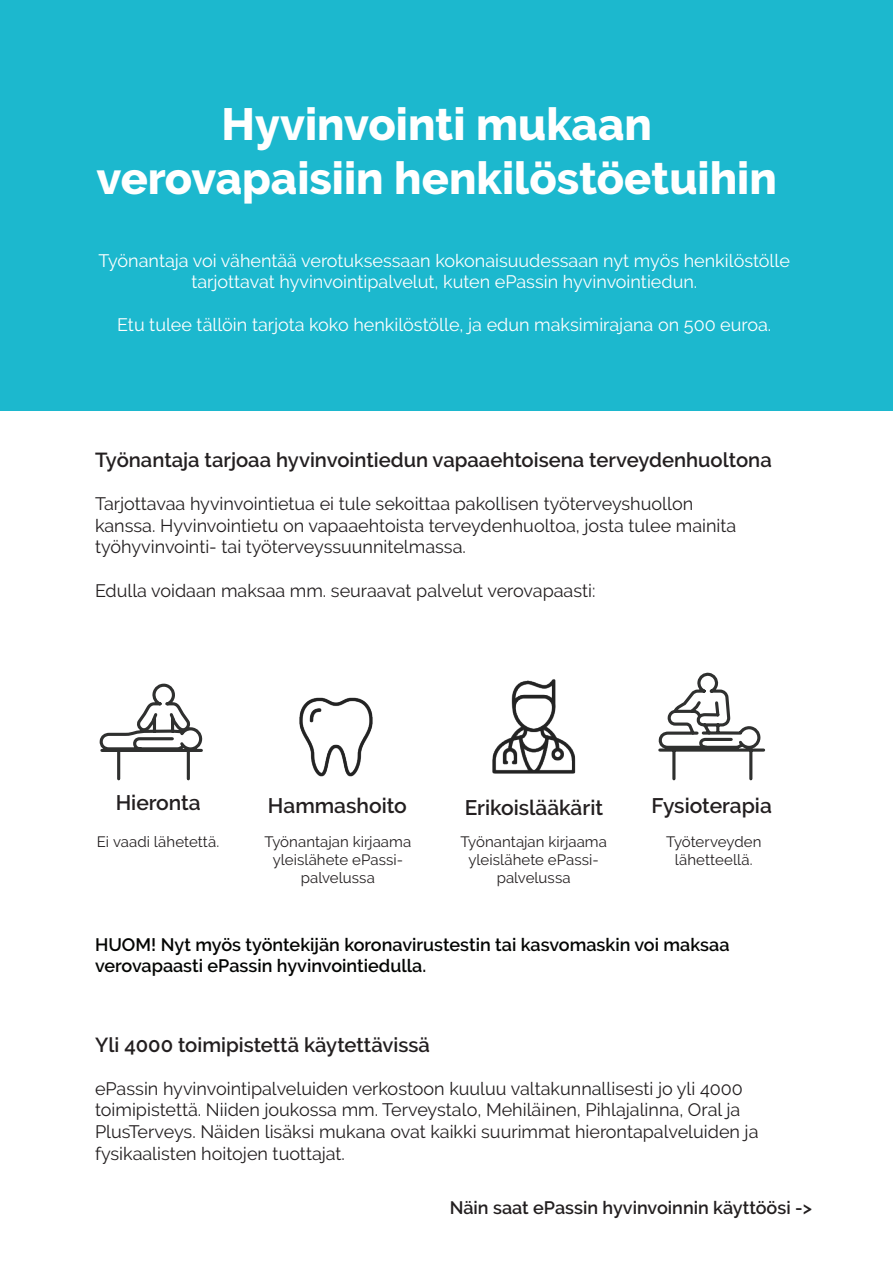
<style>
.page{position:relative;width:893px;height:1263px;background:#fff}
.page>*{position:absolute;margin:0;border:0;box-sizing:border-box;transform-origin:0 0}
.t1{font:800 45px/54px "Raleway";color:#fff;text-align:center}
.t2{font:600 21px "Raleway";color:#231f20}
.t3{font:600 20.25px "Raleway";color:#231f20}
.t4{font:18px/21.6px "Raleway";color:#231f20}
.t5{font:18px/21.6px "Raleway";color:#fff;text-align:center}
.t6{font:600 18px/21.6px "Raleway";color:#040503}
.t7{font:600 18px "Raleway";color:#231f20}
.t8{font:15px/18px "Raleway";letter-spacing:.005em;color:#231f20;text-align:center}
</style>
<div class="page">
<div style="left:0;top:0;width:893px;height:410px;background:#1cb8ce"></div>
<svg style="left:99px;top:683px;width:104px;height:98px"></svg>
<svg style="left:658px;top:672px;width:108px;height:109px"></svg>
<img style="left:299px;top:697px;width:74px;height:80px">
<img style="left:492px;top:679px;width:84px;height:95px">
<h1 class="t1" style="left:97px;top:98px;width:682px">Hyvinvointi mukaan verovapaisiin henkilöstöetuihin</h1>
<p class="t5" style="left:99px;top:249px;width:693px">Työnantaja voi vähentää verotuksessaan kokonaisuudessaan nyt myös henkilöstölle tarjottavat hyvinvointipalvelut, kuten ePassin hyvinvointiedun.</p>
<p class="t5" style="left:117px;top:314px;width:655px">Etu tulee tällöin tarjota koko henkilöstölle, ja edun maksimirajana on 500 euroa.</p>
<p class="t3" style="left:95px;top:448px;width:678px">Työnantaja tarjoaa hyvinvointiedun vapaaehtoisena terveydenhuoltona</p>
<p class="t4" style="left:95px;top:493px;width:643px">Tarjottavaa hyvinvointietua ei tule sekoittaa pakollisen työterveyshuollon kanssa. Hyvinvointietu on vapaaehtoista terveydenhuoltoa, josta tulee mainita työhyvinvointi- tai työterveyssuunnitelmassa.</p>
<p class="t4" style="left:95px;top:579px;width:502px">Edulla voidaan maksaa mm. seuraavat palvelut verovapaasti:</p>
<p class="t2" style="left:116px;top:791px;width:87px">Hieronta</p>
<p class="t2" style="left:268px;top:793px;width:140px">Hammashoito</p>
<p class="t2" style="left:465px;top:795px;width:140px">Erikoislääkärit</p>
<p class="t2" style="left:651px;top:793px;width:122px">Fysioterapia</p>
<p class="t8" style="left:97px;top:833px;width:124px">Ei vaadi lähetettä.</p>
<p class="t8" style="left:265px;top:833px;width:148px">Työnantajan kirjaama yleislähete ePassi&shy;palvelussa</p>
<p class="t8" style="left:460px;top:833px;width:148px">Työnantajan kirjaama yleislähete ePassi&shy;palvelussa</p>
<p class="t8" style="left:666px;top:833px;width:97px">Työterveyden lähetteellä.</p>
<p class="t6" style="left:95px;top:934px;width:636px">HUOM! Nyt myös työntekijän koronavirustestin tai kasvomaskin voi maksaa verovapaasti ePassin hyvinvointiedulla.</p>
<p class="t3" style="left:95px;top:1033px;width:336px">Yli 4000 toimipistettä käytettävissä</p>
<p class="t4" style="left:95px;top:1077px;width:665px">ePassin hyvinvointipalveluiden verkostoon kuuluu valtakunnallisesti jo yli 4000 toimipistettä. Niiden joukossa mm. Terveystalo, Mehiläinen, Pihlajalinna, Oral ja PlusTerveys. Näiden lisäksi mukana ovat kaikki suurimmat hierontapalveluiden ja fysikaalisten hoitojen tuottajat.</p>
<p class="t7" style="left:450px;top:1197px;width:364px">Näin saat ePassin hyvinvoinnin käyttöösi -&gt;</p>
</div>
